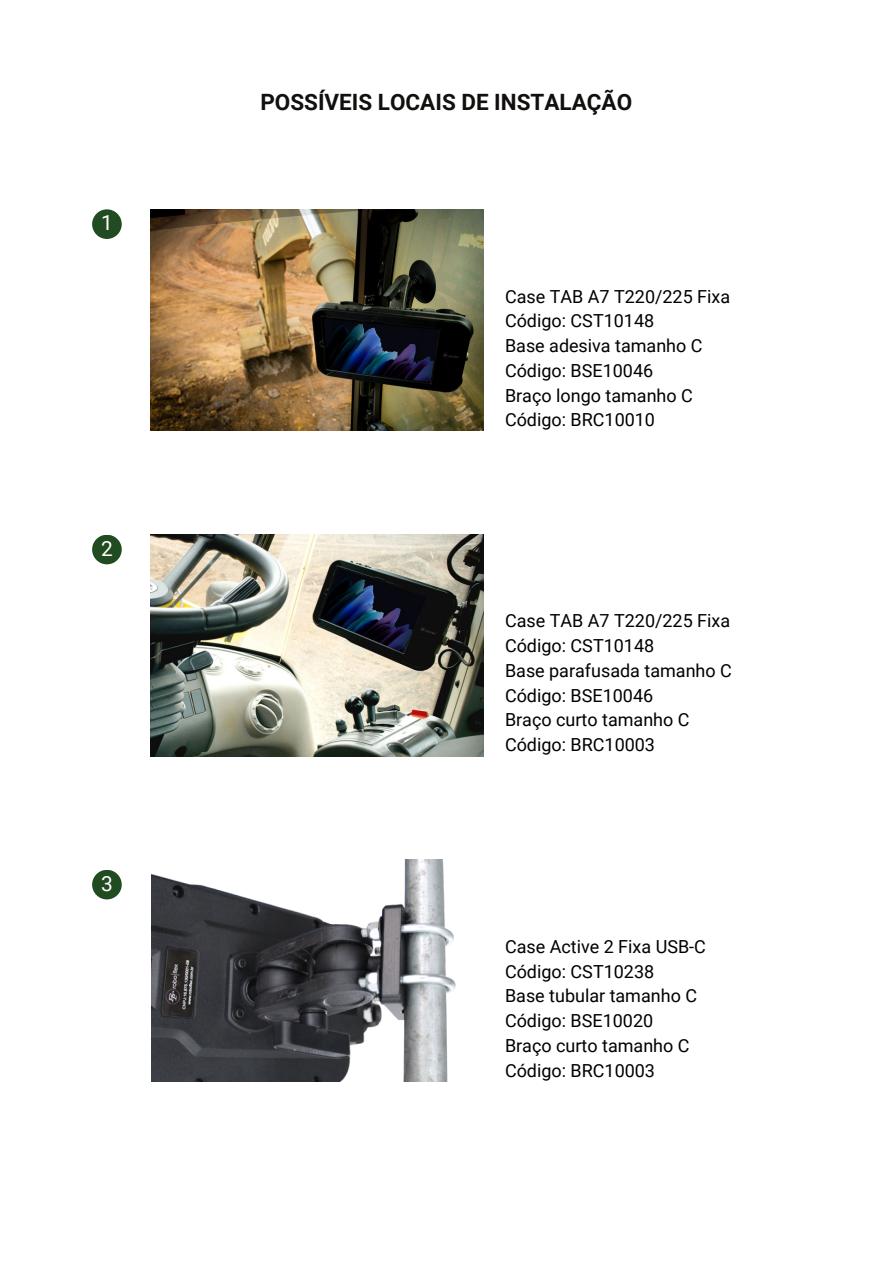
<style>
.page{position:relative;width:893px;height:1264px;background:#fff}
.page>*{position:absolute;margin:0;border:0;box-sizing:border-box;transform-origin:0 0}
.t1{font:700 22.5px "Roboto";color:#11100e}
.t2{font:20.85px "Roboto";color:#fff}
.t3{font:18px "Roboto";color:#000}
</style>
<div class="page">
<div style="left:92px;top:534px;width:30px;height:30px;background:#214b20;border-radius:50%"></div>
<div style="left:92px;top:869px;width:30px;height:30px;background:#214b20;border-radius:50%"></div>
<img style="left:151px;top:860px;width:305px;height:221px">
<div style="left:92px;top:209px;width:30px;height:30px;background:#214b20;border-radius:50%"></div>
<img style="left:151px;top:209px;width:332px;height:222px">
<img style="left:151px;top:534px;width:332px;height:222px">
<p class="t2" style="left:101px;top:211px;width:13px">1</p>
<p class="t2" style="left:101px;top:536px;width:13px">2</p>
<p class="t2" style="left:101px;top:871px;width:13px">3</p>
<p class="t1" style="left:260px;top:89px;width:373px">POSSÍVEIS LOCAIS DE INSTALAÇÃO</p>
<p class="t3" style="left:505px;top:286px;width:227px">Case TAB A7 T220/225 Fixa</p>
<p class="t3" style="left:505px;top:311px;width:151px">Código: CST10148</p>
<p class="t3" style="left:505px;top:335px;width:199px">Base adesiva tamanho C</p>
<p class="t3" style="left:505px;top:360px;width:150px">Código: BSE10046</p>
<p class="t3" style="left:505px;top:385px;width:189px">Braço longo tamanho C</p>
<p class="t3" style="left:505px;top:410px;width:151px">Código: BRC10010</p>
<p class="t3" style="left:505px;top:610px;width:227px">Case TAB A7 T220/225 Fixa</p>
<p class="t3" style="left:505px;top:635px;width:151px">Código: CST10148</p>
<p class="t3" style="left:505px;top:660px;width:228px">Base parafusada tamanho C</p>
<p class="t3" style="left:505px;top:684px;width:150px">Código: BSE10046</p>
<p class="t3" style="left:505px;top:709px;width:186px">Braço curto tamanho C</p>
<p class="t3" style="left:505px;top:734px;width:151px">Código: BRC10003</p>
<p class="t3" style="left:505px;top:936px;width:202px">Case Active 2 Fixa USB-C</p>
<p class="t3" style="left:505px;top:960px;width:151px">Código: CST10238</p>
<p class="t3" style="left:505px;top:985px;width:193px">Base tubular tamanho C</p>
<p class="t3" style="left:505px;top:1010px;width:150px">Código: BSE10020</p>
<p class="t3" style="left:505px;top:1035px;width:186px">Braço curto tamanho C</p>
<p class="t3" style="left:505px;top:1059px;width:151px">Código: BRC10003</p>
</div>
